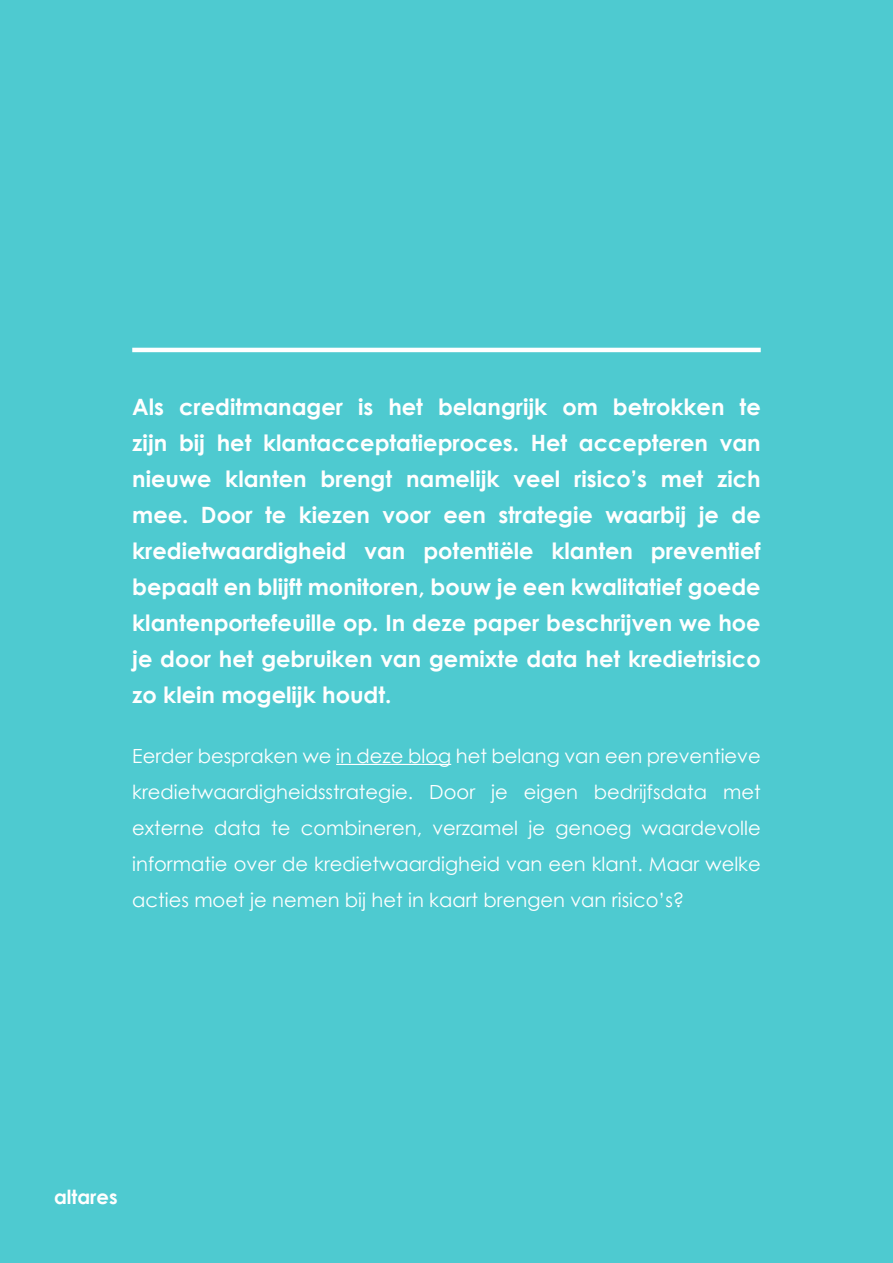
<style>
.page{position:relative;width:893px;height:1263px;background:#4ecad0}
.page>*{position:absolute;margin:0;border:0;box-sizing:border-box;transform-origin:0 0}
.t1{font:700 22.5px/36px "Century Gothic";color:#fff;text-align:justify}
.t2{font:19.5px/36px "Century Gothic";color:#fff;text-align:justify}
.t3{font:700 19.5px "Century Gothic";color:#fff}
</style>
<div class="page">
<hr style="left:132px;top:348px;width:629px;height:4px;background:#fff">
<hr style="left:336px;top:764px;width:115px;height:1px;background:#fff">
<p class="t1" style="left:132px;top:388px;width:630px">Als creditmanager is het belangrijk om betrokken te zijn bij het klantacceptatieproces. Het accepteren van nieuwe klanten brengt namelijk veel risico’s met zich mee. Door te kiezen voor een strategie waarbij je de kredietwaardigheid van potentiële klanten preventief bepaalt en blijft monitoren, bouw je een kwalitatief goede klantenportefeuille op. In deze paper beschrijven we hoe je door het gebruiken van gemixte data het kredietrisico zo klein mogelijk houdt.</p>
<p class="t2" style="left:132px;top:737px;width:630px">Eerder bespraken we in deze blog het belang van een preventieve kredietwaardigheidsstrategie. Door je eigen bedrijfsdata met externe data te combineren, verzamel je genoeg waardevolle informatie over de kredietwaardigheid van een klant. Maar welke acties moet je nemen bij het in kaart brengen van risico’s?</p>
<p class="t3" style="left:54px;top:1182px;width:65px">altares</p>
</div>
